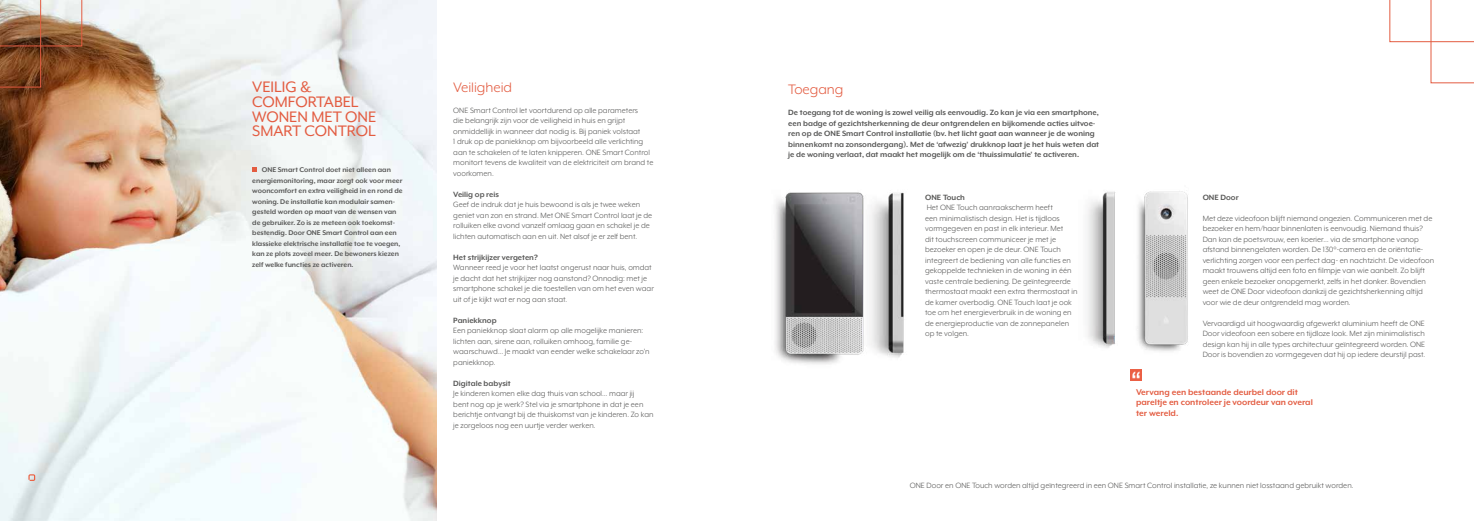
<style>
.page{position:relative;width:1474px;height:521px;background:#fff}
.page>*{position:absolute;margin:0;border:0;box-sizing:border-box;transform-origin:0 0}
.t1{font:17.5px/14.9px "Mr Eaves XL Mod OT";color:#e35c41}
.t2{font:15.75px "Mr Eaves XL Mod OT";color:#e35c41}
.t3{font:700 9.62px/10.5px "Mr Eaves XL Mod OT";color:#e35c41}
.t4{font:8.75px/10.5px "Mr Eaves XL Mod OT";color:#575756}
.t5{font:700 8.75px/10.5px "Mr Eaves XL Mod OT";color:#575756}
.t6{font:700 7.88px/10.5px "Mr Eaves XL Mod OT";color:#575756}
</style>
<div class="page">
<img style="left:0;top:0;width:437px;height:521px">
<svg style="left:252px;top:167px;width:5px;height:5px"></svg>
<img style="left:0;top:0;width:82px;height:87px">
<svg style="left:28px;top:474px;width:7px;height:7px"></svg>
<img style="left:775px;top:192px;width:129px;height:172px">
<img style="left:1087px;top:191px;width:101px;height:160px">
<svg style="left:1130px;top:369px;width:11px;height:12px"></svg>
<svg style="left:1389px;top:0;width:84px;height:83px"></svg>
<h1 class="t1" style="left:252px;top:79px;width:125px">VEILIG &amp;<br>COMFORTABEL<br>WONEN MET ONE<br>SMART CONTROL</h1>
<p class="t6" style="left:252px;top:165px;width:152px;text-indent:9px">ONE Smart Control doet niet alleen aan energiemonitoring, maar zorgt ook voor meer wooncomfort en extra veiligheid in en rond de woning. De installatie kan modulair samen&shy;gesteld worden op maat van de wensen van de gebruiker. Zo is ze meteen ook toekomst&shy;bestendig. Door ONE Smart Control aan een klassieke elektrische installatie toe te voegen, kan ze plots zoveel meer. De bewoners kiezen zelf welke functies ze activeren.</p>
<h2 class="t2" style="left:453px;top:79px;width:60px">Veiligheid</h2>
<p class="t4" style="left:453px;top:105px;width:202px">ONE Smart Control let voortdurend op alle parameters<br>die belangrijk zijn voor de veiligheid in huis en grijpt onmiddellijk in wanneer dat nodig is. Bij paniek volstaat<br>1 druk op de paniekknop om bijvoorbeeld alle verlichting aan te schakelen of te laten knipperen. ONE Smart Control monitort tevens de kwaliteit van de elektriciteit om brand te voorkomen.</p>
<p class="t5" style="left:453px;top:189px;width:47px">Veilig op reis</p>
<p class="t4" style="left:453px;top:199px;width:200px">Geef de indruk dat je huis bewoond is als je twee weken geniet van zon en strand. Met ONE Smart Control laat je de rolluiken elke avond vanzelf omlaag gaan en schakel je de lichten automatisch aan en uit. Net alsof je er zelf bent.</p>
<p class="t5" style="left:453px;top:252px;width:86px">Het strijkijzer vergeten?</p>
<p class="t4" style="left:453px;top:262px;width:202px">Wanneer reed je voor het laatst ongerust naar huis, omdat je dacht dat het strijkijzer nog aanstond? Onnodig: met je smartphone schakel je die toestellen van om het even waar uit of je kijkt wat er nog aan staat.</p>
<p class="t5" style="left:453px;top:315px;width:45px">Paniekknop</p>
<p class="t4" style="left:453px;top:325px;width:198px">Een paniekknop slaat alarm op alle mogelijke manieren: lichten aan, sirene aan, rolluiken omhoog, familie ge&shy;waarschuwd… Je maakt van eender welke schakelaar zo’n paniekknop.</p>
<p class="t5" style="left:453px;top:378px;width:59px">Digitale babysit</p>
<p class="t4" style="left:453px;top:388px;width:202px">Je kinderen komen elke dag thuis van school… maar jij<br>bent nog op je werk? Stel via je smartphone in dat je een berichtje ontvangt bij de thuiskomst van je kinderen. Zo kan je zorgeloos nog een uurtje verder werken.</p>
<h2 class="t2" style="left:788px;top:82px;width:57px">Toegang</h2>
<p class="t5" style="left:788px;top:108px;width:312px">De toegang tot de woning is zowel veilig als eenvoudig. Zo kan je via een smartphone, een badge of gezichtsherkenning de deur ontgrendelen en bijkomende acties uitvoe&shy;ren op de ONE Smart Control installatie (bv. het licht gaat aan wanneer je de woning binnenkomt na zonsondergang). Met de ‘afwezig’ drukknop laat je het huis weten dat je de woning verlaat, dat maakt het mogelijk om de ‘thuissimulatie’ te activeren.</p>
<p class="t5" style="left:925px;top:192px;width:41px">ONE Touch</p>
<p class="t4" style="left:925px;top:202px;width:154px">Het ONE Touch aanraakscherm heeft<br>een minimalistisch design. Het is tijdloos vormgegeven en past in elk interieur. Met<br>dit touchscreen communiceer je met je bezoeker en open je de deur. ONE Touch integreert de bediening van alle functies en gekoppelde technieken in de woning in één vaste centrale bediening. De geïntegreerde thermostaat maakt een extra thermostaat in de kamer overbodig. ONE Touch laat je ook toe om het energieverbruik in de woning en de energieproductie van de zonnepanelen op te volgen.</p>
<p class="t5" style="left:1202px;top:192px;width:37px">ONE Door</p>
<p class="t4" style="left:1202px;top:213px;width:233px">Met deze videofoon blijft niemand ongezien. Communiceren met de bezoeker en hem/haar binnenlaten is eenvoudig. Niemand thuis?<br>Dan kan de poetsvrouw, een koerier… via de smartphone vanop afstand binnengelaten worden. De 130°-camera en de oriëntatie&shy;verlichting zorgen voor een perfect dag- en nachtzicht. De videofoon maakt trouwens altijd een foto en filmpje van wie aanbelt. Zo blijft geen enkele bezoeker onopgemerkt, zelfs in het donker. Bovendien weet de ONE Door videofoon dankzij de gezichtsherkenning altijd voor wie de deur ontgrendeld mag worden.</p>
<p class="t4" style="left:1202px;top:318px;width:224px;text-align:justify">Vervaardigd uit hoogwaardig afgewerkt aluminium heeft de ONE Door videofoon een sobere en tijdloze look. Met zijn minimalistisch design kan hij in alle types architectuur geïntegreerd worden. ONE Door is bovendien zo vormgegeven dat hij op iedere deurstijl past.</p>
<p class="t3" style="left:1136px;top:387px;width:178px">Vervang een bestaande deurbel door dit pareltje en controleer je voordeur van overal ter wereld.</p>
<p class="t4" style="left:909px;top:480px;width:445px">ONE Door en ONE Touch worden altijd geïntegreerd in een ONE Smart Control installatie, ze kunnen niet losstaand gebruikt worden.</p>
</div>
